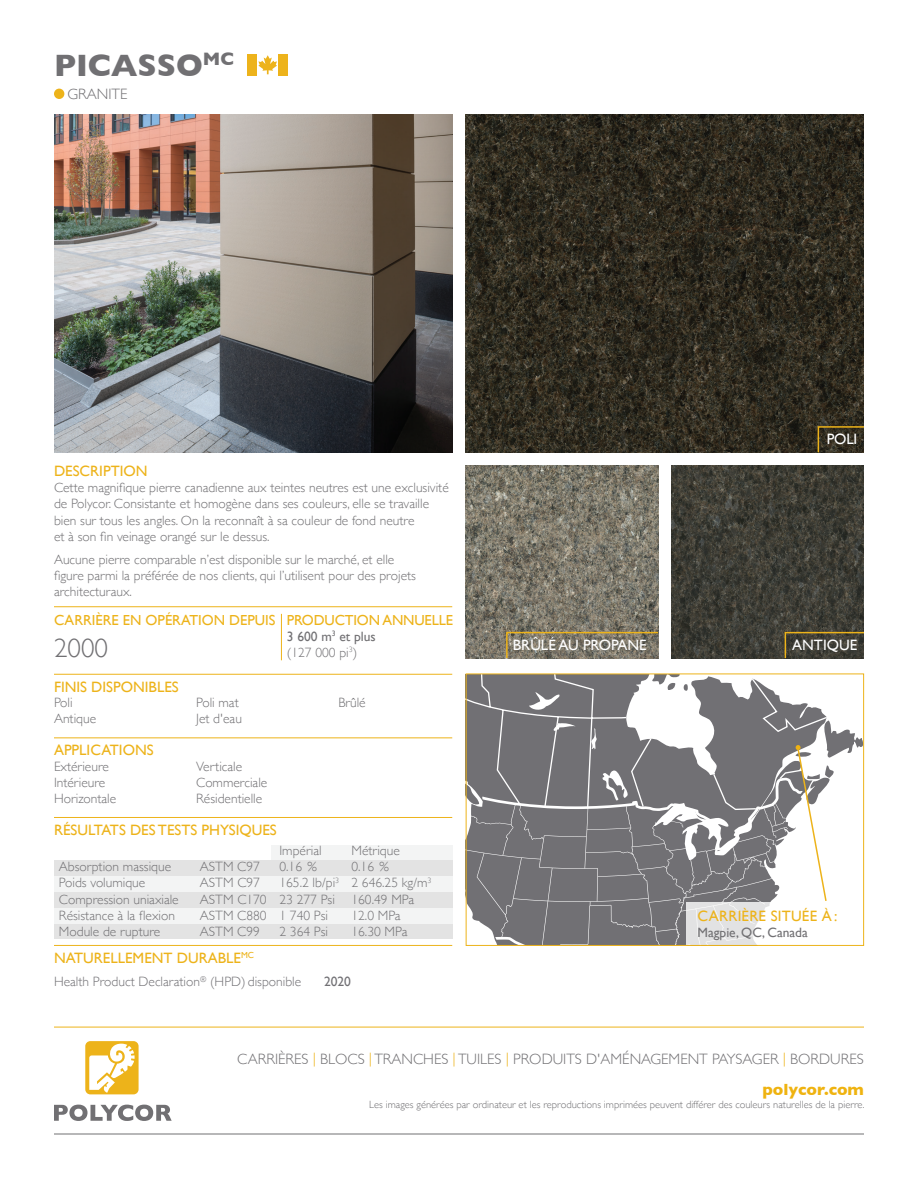
<style>
.page{position:relative;width:918px;height:1188px;background:#fff}
.page>*{position:absolute;margin:0;border:0;box-sizing:border-box;transform-origin:0 0}
.t1{font:700 31.5px "Gill Sans";color:#717073}
.t2{font:300 27px "Gill Sans";color:#717073}
.t3{font:700 16.5px "Gill Sans";color:#efb310}
.t4{font:15px "Gill Sans";color:#edb31a}
.t5{font:300 15px "Gill Sans";color:#717073}
.t6{font:15px "Gill Sans";color:#fff}
.t7{font:14.55px "Gill Sans";color:#edb31a}
.t8{font:300 13.5px/16.2px "Gill Sans";color:#717073}
.t9{font:300 13.5px "Gill Sans";color:#717074}
.t10{font:13.5px/16.2px "Gill Sans";color:#717073}
.t11{font:13.5px "Gill Sans";color:#717074}
.t12{font:300 10.5px "Gill Sans";color:#717073}
.s1{font-weight:300}
.s2{color:#edb31a}
</style>
<div class="page">
<hr style="left:54px;top:945px;width:398px;height:1px;background:#edb31b">
<img style="left:466px;top:115px;width:398px;height:337px">
<img style="left:466px;top:466px;width:192px;height:192px">
<img style="left:672px;top:466px;width:192px;height:192px">
<div style="left:54px;top:89px;width:10px;height:10px;background:#edb31a;border-radius:50%"></div>
<hr style="left:281px;top:614px;width:1px;height:46px;background:#edb31a">
<hr style="left:54px;top:674px;width:398px;height:1px;background:#edb31a">
<hr style="left:54px;top:606px;width:398px;height:1px;background:#edb31a">
<hr style="left:54px;top:737px;width:398px;height:1px;background:#edb31a">
<hr style="left:54px;top:817px;width:398px;height:1px;background:#edb31a">
<svg style="left:817px;top:425px;width:47px;height:28px"></svg>
<svg style="left:784px;top:631px;width:80px;height:28px;background:#4c4735"></svg>
<svg style="left:828px;top:720px;width:34px;height:63px"></svg>
<svg style="left:468px;top:676px;width:360px;height:69px"></svg>
<img style="left:54px;top:115px;width:398px;height:337px">
<svg style="left:468px;top:745px;width:360px;height:199px;background:#89888b"></svg>
<svg style="left:687px;top:903px;width:141px;height:41px"></svg>
<div style="left:54px;top:923px;width:398px;height:16px;background:#e3e3e3"></div>
<div style="left:54px;top:876px;width:398px;height:16px;background:#f3f4f4"></div>
<div style="left:271px;top:845px;width:181px;height:16px;background:#f3f4f4"></div>
<div style="left:54px;top:892px;width:398px;height:16px;background:#e3e3e3"></div>
<div style="left:54px;top:861px;width:398px;height:15px;background:#e3e3e3"></div>
<div style="left:54px;top:908px;width:398px;height:15px;background:#f3f4f4"></div>
<div style="left:248px;top:54px;width:9px;height:22px;background:#edb31b"></div>
<div style="left:279px;top:54px;width:9px;height:22px;background:#edb31b"></div>
<svg style="left:258px;top:55px;width:19px;height:19px"></svg>
<svg style="left:505px;top:631px;width:154px;height:28px;background:#827a64"></svg>
<hr style="left:54px;top:1027px;width:810px;height:1px;background:#edb31a">
<hr style="left:54px;top:1134px;width:810px;height:1px;background:#717073">
<div style="left:466px;top:674px;width:398px;height:272px;border:1px solid #edb31a"></div>
<svg style="left:85px;top:1041px;width:54px;height:53px"></svg>
<svg style="left:54px;top:1105px;width:118px;height:16px"></svg>
<h1 class="t1" style="left:54px;top:40px;width:182px">PICASSO<sup>MC</sup></h1>
<p class="t5" style="left:68px;top:82px;width:62px">GRANITE</p>
<p class="t4" style="left:54px;top:462px;width:95px">DESCRIPTION</p>
<p class="t8" style="left:54px;top:479px;width:396px">Cette magnifique pierre canadienne aux teintes neutres est une exclusivité de Polycor. Consistante et homogène dans ses couleurs, elle se travaille bien sur tous les angles. On la reconnaît à sa couleur de fond neutre<br>et à son fin veinage orangé sur le dessus.</p>
<p class="t8" style="left:54px;top:551px;width:363px">Aucune pierre comparable n’est disponible sur le marché, et elle figure parmi la préférée de nos clients, qui l’utilisent pour des projets architecturaux.</p>
<p class="t7" style="left:54px;top:611px;width:223px">CARRIÈRE EN OPÉRATION DEPUIS</p>
<h2 class="t2" style="left:54px;top:627px;width:55px">2000</h2>
<p class="t7" style="left:287px;top:611px;width:168px">PRODUCTION ANNUELLE</p>
<p class="t10" style="left:287px;top:628px;width:90px">3 600 m<sup>3</sup> et plus <span class="s1">(127 000 pi</span><sup>3</sup><span class="s1">)</span></p>
<p class="t4" style="left:54px;top:678px;width:126px">FINIS DISPONIBLES</p>
<p class="t8" style="left:54px;top:694px;width:44px">Poli<br>Antique</p>
<p class="t8" style="left:196px;top:694px;width:47px">Poli mat<br>Jet d'eau</p>
<p class="t8" style="left:338px;top:694px;width:29px">Brûlé</p>
<p class="t4" style="left:54px;top:741px;width:101px">APPLICATIONS</p>
<p class="t8" style="left:54px;top:757px;width:64px">Extérieure<br>Intérieure<br>Horizontale</p>
<p class="t8" style="left:196px;top:757px;width:73px">Verticale<br>Commerciale<br>Résidentielle</p>
<p class="t4" style="left:54px;top:821px;width:224px">RÉSULTATS DES TESTS PHYSIQUES</p>
<p class="t8" style="left:279px;top:842px;width:44px">Impérial</p>
<p class="t8" style="left:351px;top:842px;width:50px">Métrique</p>
<p class="t8" style="left:59px;top:858px;width:114px">Absorption massique</p>
<p class="t8" style="left:200px;top:858px;width:62px">ASTM C97</p>
<p class="t8" style="left:279px;top:858px;width:39px">0.16 %</p>
<p class="t8" style="left:351px;top:858px;width:39px">0.16 %</p>
<p class="t8" style="left:59px;top:874px;width:88px">Poids volumique</p>
<p class="t8" style="left:200px;top:874px;width:62px">ASTM C97</p>
<p class="t8" style="left:279px;top:874px;width:154px">165.2 lb/pi<sup>3</sup> 2 646.25 kg/m<sup>3</sup></p>
<p class="t8" style="left:59px;top:890px;width:121px">Compression uniaxiale</p>
<p class="t8" style="left:200px;top:890px;width:216px">ASTM C170 23 277 Psi 160.49 MPa</p>
<p class="t8" style="left:59px;top:907px;width:118px">Résistance à la flexion</p>
<p class="t8" style="left:200px;top:907px;width:130px">ASTM C880 1 740 Psi</p>
<p class="t8" style="left:351px;top:907px;width:51px">12.0 MPa</p>
<p class="t8" style="left:59px;top:923px;width:103px">Module de rupture</p>
<p class="t8" style="left:200px;top:923px;width:62px">ASTM C99</p>
<p class="t8" style="left:279px;top:923px;width:50px">2 364 Psi</p>
<p class="t8" style="left:351px;top:923px;width:58px">16.30 MPa</p>
<p class="t4" style="left:54px;top:949px;width:202px">NATURELLEMENT DURABLE<sup>MC</sup></p>
<p class="t9" style="left:54px;top:971px;width:249px">Health Product Declaration<sup>®</sup> (HPD) disponible</p>
<p class="t11" style="left:324px;top:974px;width:28px">2020</p>
<p class="t6" style="left:513px;top:636px;width:135px">BRÛLÉ AU PROPANE</p>
<p class="t6" style="left:827px;top:430px;width:32px">POLI</p>
<p class="t6" style="left:792px;top:636px;width:66px">ANTIQUE</p>
<p class="t4" style="left:698px;top:907px;width:141px">CARRIÈRE SITUÉE À:</p>
<p class="t10" style="left:698px;top:924px;width:112px">Magpie, QC, Canada</p>
<p class="t5" style="left:237px;top:1048px;width:628px">CARRIÈRES <span class="s2">|</span> BLOCS <span class="s2">|</span>TRANCHES <span class="s2">|</span>TUILES <span class="s2">|</span> PRODUITS D'AMÉNAGEMENT PAYSAGER <span class="s2">|</span> BORDURES</p>
<p class="t3" style="left:762px;top:1077px;width:103px">polycor.com</p>
<p class="t12" style="left:369px;top:1096px;width:497px">Les images générées par ordinateur et les reproductions imprimées peuvent différer des couleurs naturelles de la pierre.</p>
</div>
